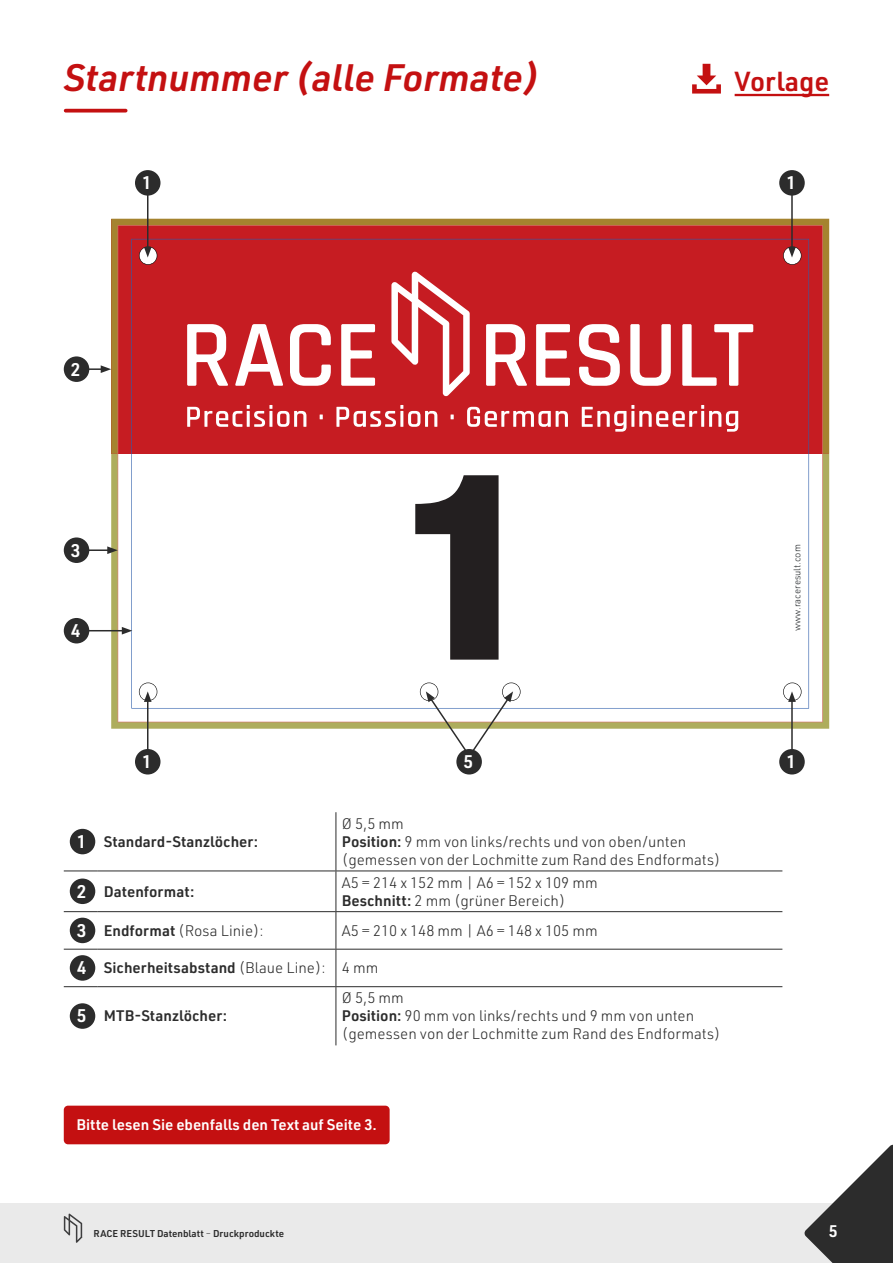
<style>
.page{position:relative;width:893px;height:1263px;background:#fff}
.page>*{position:absolute;margin:0;border:0;box-sizing:border-box;transform-origin:0 0}
.t1{font:900 condensed 260.4px "Helvetica Neue LT Com";color:#231f20}
.t2{font:italic 600 37.5px "URWDIN";color:#c41011}
.t3{font:600 27px "URWDIN";color:#c41011}
.t4{font:600 18px "URWDIN";color:#fff}
.t5{font:600 16.5px "URWDIN";color:#fff}
.t6{font:300 15px/18px "URWDIN";color:#2c2c2c}
.t7{font:600 15px "URWDIN";color:#2c2c2c}
.t8{font:600 15px "URWDIN";color:#fff}
.t9{font:600 9.75px "URWDIN";color:#2c2c2c}
.t10{font:300 9.45px "URWDIN";color:#212528}
.s1{font-size:18px;color:#fff}
.s2{font-weight:600}
.s3{font-weight:600;font-size:18px;color:#fff}
.s4{font-weight:300}
</style>
<div class="page">
<div style="left:0;top:1203px;width:893px;height:60px;background:#eaeaea"></div>
<svg style="left:64px;top:1213px;width:18px;height:30px"></svg>
<svg style="left:804px;top:1144px;width:89px;height:119px"></svg>
<svg style="left:111px;top:454px;width:718px;height:275px;background:#b1ad62"></svg>
<div style="left:111px;top:219px;width:718px;height:235px;background:#a5832f"></div>
<svg style="left:118px;top:225px;width:705px;height:497px"></svg>
<hr style="left:147px;top:699px;width:1px;height:57px;background:#2c2c2c">
<svg style="left:139px;top:682px;width:18px;height:20px"></svg>
<hr style="left:791px;top:699px;width:2px;height:57px;background:#2c2c2c">
<svg style="left:783px;top:682px;width:18px;height:20px"></svg>
<svg style="left:420px;top:682px;width:100px;height:74px"></svg>
<hr style="left:83px;top:368px;width:20px;height:2px;background:#2c2c2c">
<svg style="left:101px;top:365px;width:10px;height:8px"></svg>
<hr style="left:82px;top:549px;width:28px;height:2px;background:#2c2c2c">
<svg style="left:107px;top:546px;width:11px;height:8px"></svg>
<hr style="left:80px;top:630px;width:44px;height:1px;background:#2c2c2c">
<svg style="left:122px;top:627px;width:10px;height:7px"></svg>
<hr style="left:147px;top:182px;width:1px;height:67px;background:#2c2c2c">
<svg style="left:139px;top:246px;width:18px;height:19px"></svg>
<hr style="left:791px;top:182px;width:2px;height:67px;background:#2c2c2c">
<svg style="left:783px;top:246px;width:18px;height:19px"></svg>
<div style="left:456px;top:749px;width:26px;height:25px;background:#2c2c2c;border-radius:50%"></div>
<div style="left:135px;top:749px;width:25px;height:25px;background:#2c2c2c;border-radius:50%"></div>
<div style="left:779px;top:749px;width:26px;height:25px;background:#2c2c2c;border-radius:50%"></div>
<div style="left:64px;top:618px;width:25px;height:25px;background:#2c2c2c;border-radius:50%"></div>
<div style="left:64px;top:537px;width:25px;height:26px;background:#2c2c2c;border-radius:50%"></div>
<div style="left:64px;top:356px;width:25px;height:26px;background:#2c2c2c;border-radius:50%"></div>
<div style="left:135px;top:170px;width:25px;height:26px;background:#2c2c2c;border-radius:50%"></div>
<div style="left:779px;top:170px;width:26px;height:26px;background:#2c2c2c;border-radius:50%"></div>
<hr style="left:336px;top:812px;width:1px;height:58px;background:#2c2c2c">
<hr style="left:64px;top:870px;width:34px;height:1px;background:#2c2c2c">
<hr style="left:98px;top:870px;width:238px;height:1px;background:#2c2c2c">
<hr style="left:336px;top:870px;width:446px;height:1px;background:#2c2c2c">
<hr style="left:336px;top:871px;width:1px;height:40px;background:#2c2c2c">
<hr style="left:64px;top:911px;width:34px;height:1px;background:#2c2c2c">
<hr style="left:98px;top:911px;width:238px;height:1px;background:#2c2c2c">
<hr style="left:336px;top:911px;width:446px;height:1px;background:#2c2c2c">
<hr style="left:336px;top:912px;width:1px;height:37px;background:#2c2c2c">
<hr style="left:64px;top:949px;width:34px;height:1px;background:#2c2c2c">
<hr style="left:98px;top:949px;width:238px;height:1px;background:#2c2c2c">
<hr style="left:336px;top:949px;width:446px;height:1px;background:#2c2c2c">
<hr style="left:336px;top:949px;width:1px;height:37px;background:#2c2c2c">
<hr style="left:64px;top:986px;width:34px;height:1px;background:#2c2c2c">
<hr style="left:98px;top:986px;width:238px;height:1px;background:#2c2c2c">
<hr style="left:336px;top:986px;width:446px;height:1px;background:#2c2c2c">
<hr style="left:336px;top:987px;width:1px;height:58px;background:#2c2c2c">
<div style="left:70px;top:829px;width:25px;height:25px;background:#2c2c2c;border-radius:50%"></div>
<div style="left:70px;top:878px;width:25px;height:26px;background:#2c2c2c;border-radius:50%"></div>
<div style="left:70px;top:918px;width:25px;height:25px;background:#2c2c2c;border-radius:50%"></div>
<div style="left:70px;top:955px;width:25px;height:26px;background:#2c2c2c;border-radius:50%"></div>
<div style="left:70px;top:1003px;width:25px;height:26px;background:#2c2c2c;border-radius:50%"></div>
<div style="left:64px;top:1106px;width:326px;height:38px;background:#c41011;border-radius:4px"></div>
<hr style="left:735px;top:94px;width:94px;height:2px;background:#c41011">
<svg style="left:692px;top:64px;width:29px;height:30px"></svg>
<svg style="left:66px;top:109px;width:60px;height:4px"></svg>
<h2 class="t2" style="left:64px;top:52px;width:478px">Startnummer (alle Formate)</h2>
<h3 class="t3" style="left:735px;top:63px;width:96px">Vorlage</h3>
<p class="t4" style="left:142px;top:171px;width:11px">1</p>
<p class="t4" style="left:786px;top:171px;width:11px">1</p>
<p class="t4" style="left:71px;top:357px;width:11px">2</p>
<p class="t4" style="left:71px;top:538px;width:11px">3</p>
<p class="t4" style="left:71px;top:618px;width:11px">4</p>
<h1 class="t1" style="left:402px;top:412px;width:137px">1</h1>
<p class="t10" style="left:791px;top:631px;width:88px;rotate:-90deg">www.raceresult.com</p>
<p class="t4" style="left:142px;top:749px;width:11px">1</p>
<p class="t4" style="left:463px;top:749px;width:11px">5</p>
<p class="t4" style="left:786px;top:749px;width:11px">1</p>
<p class="t7" style="left:77px;top:831px;width:183px"><span class="s1">1</span> Standard-Stanzlöcher:</p>
<p class="t6" style="left:342px;top:814px;width:380px">Ø 5,5 mm<br><span class="s2">Position:</span> 9 mm von links/rechts und von oben/unten (gemessen von der Lochmitte zum Rand des Endformats)</p>
<p class="t7" style="left:77px;top:881px;width:119px"><span class="s1">2</span> Datenformat:</p>
<p class="t6" style="left:342px;top:873px;width:257px">A5 = 214 x 152 mm | A6 = 152 x 109 mm<br><span class="s2">Beschnitt:</span> 2 mm (grüner Bereich)</p>
<p class="t6" style="left:77px;top:921px;width:188px"><span class="s3">3</span> <span class="s2">Endformat</span> (Rosa Linie):</p>
<p class="t6" style="left:342px;top:921px;width:257px">A5 = 210 x 148 mm | A6 = 148 x 105 mm</p>
<p class="t7" style="left:77px;top:958px;width:303px"><span class="s1">4</span> Sicherheitsabstand <span class="s4">(Blaue Line): 4 mm</span></p>
<p class="t7" style="left:77px;top:1006px;width:152px"><span class="s1">5</span> MTB-Stanzlöcher:</p>
<p class="t6" style="left:342px;top:989px;width:380px">Ø 5,5 mm<br><span class="s2">Position:</span> 90 mm von links/rechts und 9 mm von unten (gemessen von der Lochmitte zum Rand des Endformats)</p>
<p class="t8" style="left:77px;top:1115px;width:302px">Bitte lesen Sie ebenfalls den Text auf Seite 3.</p>
<p class="t9" style="left:94px;top:1227px;width:192px">RACE RESULT Datenblatt <span class="s4">–</span> Druckproduckte</p>
<p class="t5" style="left:829px;top:1220px;width:10px">5</p>
</div>
